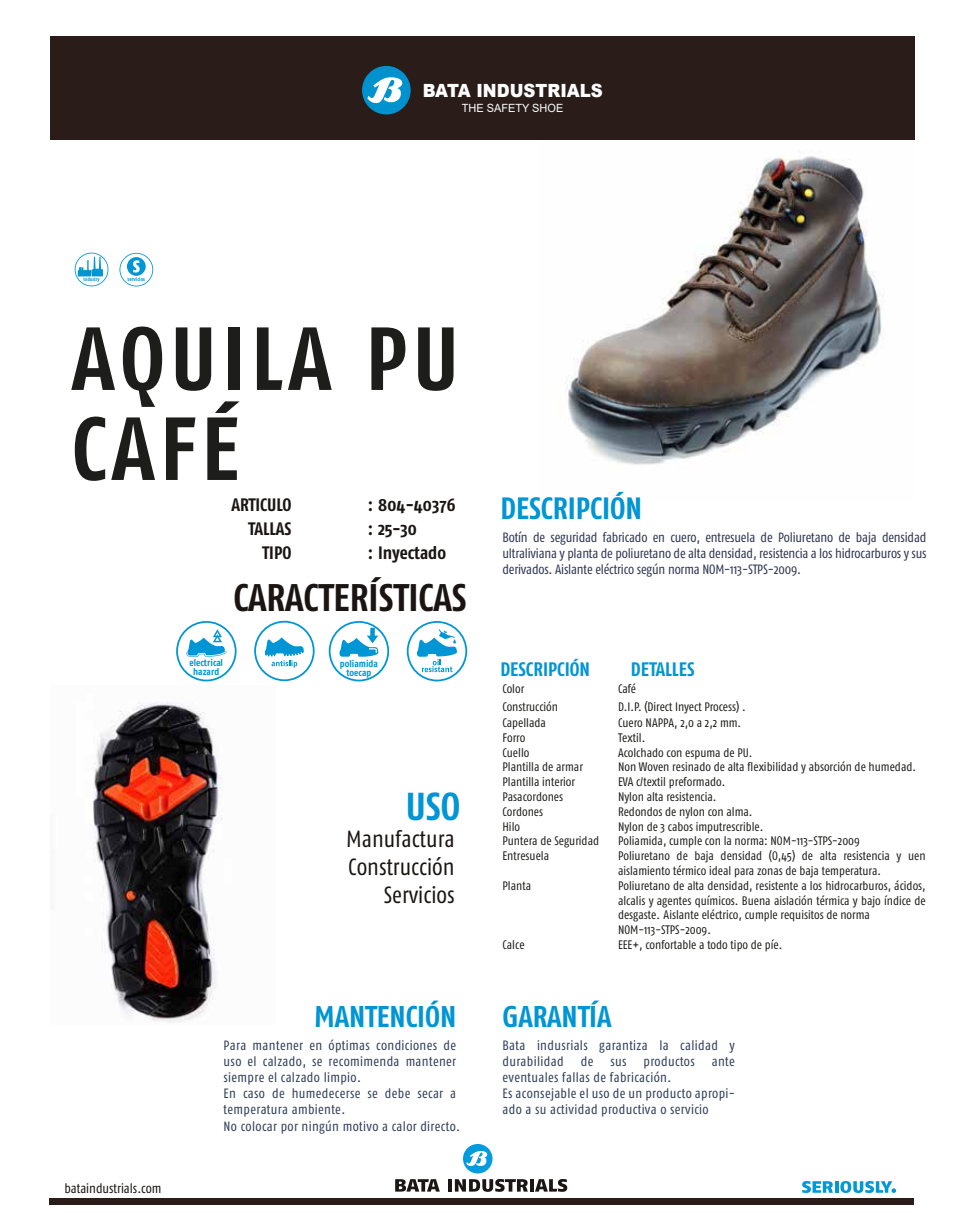
<style>
.page{position:relative;width:961px;height:1231px;background:#fff}
.page>*{position:absolute;margin:0;border:0;box-sizing:border-box;transform-origin:0 0}
.t1{font:700 89.25px/90px "Fago Co";letter-spacing:.065em;color:#1d1d1b}
.t2{font:700 39px "Fago Co";color:#0095d5}
.t3{font:700 38.4px "Fago Co";color:#1a1413}
.t4{font:700 30.75px "Fago Co";color:#0095d5}
.t5{font:700 30px "Fago Co";letter-spacing:-.005em;color:#0095d5}
.t6{font:23.4px/28px "Fago Co";color:#1a1413;text-align:right}
.t7{font:700 19.5px "Fago Co";color:#0095d5}
.t8{font:900 18.15px "Arial";color:#fff;scale:.91 1}
.t9{font:700 18px/24px "Fago Co";color:#1a1413;text-align:right}
.t10{font:13.5px/16.2px "Fago Co";letter-spacing:.025em;color:#2f3c57}
.t11{font:13.5px/16.2px "Fago Co";letter-spacing:-.015em;color:#2d3450;text-align:justify}
.t12{font:13.5px "Fago Co";color:#1a1413}
.t13{font:12.3px/14.9px "Fago Co";color:#1d1d1b}
.t14{font:11.4px "Arial";color:#fff}
.t15{font:700 9.6px/8.4px "Fago Co";color:#0096d5;text-align:center}
.t16{font:700 5.4px "Fago Co";color:#0096d5}
.t17{font:700 5.1px "Fago Co";color:#0096d5}
</style>
<div class="page">
<img style="left:565px;top:156px;width:319px;height:309px">
<svg style="left:802px;top:1181px;width:30px;height:12px"></svg>
<svg style="left:835px;top:1181px;width:3px;height:11px"></svg>
<svg style="left:840px;top:1181px;width:56px;height:12px"></svg>
<svg style="left:395px;top:1179px;width:45px;height:12px"></svg>
<hr style="left:448px;top:1179px;width:4px;height:12px;background:#1b1514">
<svg style="left:455px;top:1179px;width:112px;height:12px"></svg>
<svg style="left:463px;top:1144px;width:29px;height:29px"></svg>
<div style="left:50px;top:36px;width:864px;height:104px;background:#291c19"></div>
<div style="left:50px;top:1198px;width:864px;height:6px;background:#291c19"></div>
<svg style="left:265px;top:637px;width:39px;height:30px"></svg>
<div style="left:254px;top:621px;width:60px;height:60px;border:2px solid #0095d5;border-radius:50%"></div>
<div style="left:362px;top:66px;width:48px;height:48px;background:#0092cf;border-radius:50%"></div>
<svg style="left:367px;top:77px;width:36px;height:26px"></svg>
<svg style="left:417px;top:629px;width:40px;height:43px"></svg>
<div style="left:407px;top:621px;width:60px;height:60px;border:2px solid #0096d5;border-radius:50%"></div>
<svg style="left:339px;top:627px;width:39px;height:29px"></svg>
<div style="left:329px;top:621px;width:60px;height:60px;border:2px solid #0096d5;border-radius:50%"></div>
<div style="left:176px;top:621px;width:60px;height:60px;border:2px solid #0096d5;border-radius:50%"></div>
<svg style="left:186px;top:629px;width:40px;height:28px"></svg>
<svg style="left:75px;top:253px;width:33px;height:33px"></svg>
<svg style="left:119px;top:253px;width:34px;height:33px"></svg>
<img style="left:93px;top:702px;width:130px;height:321px">
<p class="t17" style="left:83px;top:276px;width:18px">Industry</p>
<p class="t16" style="left:127px;top:276px;width:19px">servicios</p>
<h3 class="t8" style="left:422px;top:77px;width:199px">BATA INDUSTRIALS</h3>
<p class="t14" style="left:462px;top:100px;width:103px">THE SAFETY SHOE</p>
<h1 class="t1" style="left:72px;top:312px;width:389px">AQUILA PU<br>CAFÉ</h1>
<h3 class="t9" style="left:231px;top:492px;width:61px">ARTICULO<br>TALLAS<br>TIPO</h3>
<h3 class="t9" style="left:368px;top:492px;width:89px;text-align:left">: 804-40376 : 25-30<br>: Inyectado</h3>
<h3 class="t3" style="left:233px;top:575px;width:235px">CARACTERÍSTICAS</h3>
<p class="t15" style="left:189px;top:658px;width:35px">electrical hazard</p>
<p class="t15" style="left:340px;top:659px;width:39px;line-height:9px">poliamida toecap</p>
<h2 class="t2" style="left:406px;top:783px;width:56px">USO</h2>
<h3 class="t6" style="left:346px;top:824px;width:110px">Manufactura<br>Construcción<br>Servicios</h3>
<h3 class="t5" style="left:314px;top:998px;width:144px">MANTENCIÓN</h3>
<p class="t12" style="left:64px;top:1180px;width:98px">bataindustrials.com</p>
<p class="t10" style="left:223px;top:1036px;width:238px">Para mantener en óptimas condiciones de uso el calzado, se recomimenda mantener siempre el calzado limpio.<br>En caso de humedecerse se debe secar a temperatura ambiente.<br>No colocar por ningún motivo a calor directo.</p>
<h3 class="t4" style="left:500px;top:490px;width:143px">DESCRIPCIÓN</h3>
<p class="t11" style="left:502px;top:529px;width:426px">Botín de seguridad fabricado en cuero, entresuela de Poliuretano de baja densidad ultraliviana y planta de poliuretano de alta densidad, resistencia a los hidrocarburos y sus derivados. Aislante eléctrico según norma NOM-113-STPS-2009.</p>
<h3 class="t7" style="left:500px;top:658px;width:91px">DESCRIPCIÓN</h3>
<h3 class="t7" style="left:631px;top:658px;width:65px">DETALLES</h3>
<p class="t13" style="left:502px;top:679px;width:57px;line-height:17.9px">Color<br>Construcción</p>
<p class="t13" style="left:502px;top:715px;width:98px">Capellada<br>Forro<br>Cuello<br>Plantilla de armar<br>Plantilla interior<br>Pasacordones<br>Cordones<br>Hilo<br>Puntera de Seguridad<br>Entresuela</p>
<p class="t13" style="left:502px;top:878px;width:30px">Planta</p>
<p class="t13" style="left:502px;top:937px;width:24px">Calce</p>
<p class="t13" style="left:618px;top:679px;width:129px;line-height:17.9px">Café<br>D.I.P. (Direct Inyect Process) .</p>
<p class="t13" style="left:618px;top:715px;width:309px">Cuero NAPPA, 2,0 a 2,2 mm.<br>Textil.<br>Acolchado con espuma de PU.<br>Non Woven resinado de alta flexibilidad y absorción de humedad.<br>EVA c/textil preformado.<br>Nylon alta resistencia.<br>Redondos de nylon con alma.<br>Nylon de 3 cabos imputrescrible.<br>Poliamida, cumple con la norma: NOM-113-STPS-2009<br>Poliuretano de baja densidad (O,45) de alta resistencia y uen aislamiento térmico ideal para zonas de baja temperatura.<br>Poliuretano de alta densidad, resistente a los hidrocarburos, ácidos, alcalis y agentes químicos. Buena aislación térmica y bajo índice de</p>
<p class="t13" style="left:618px;top:937px;width:166px">EEE+, confortable a todo tipo de píe.</p>
<p class="t13" style="left:618px;top:907px;width:253px">desgaste. Aislante eléctrico, cumple requisitos de norma<br>NOM-113-STPS-2009.</p>
<h3 class="t5" style="left:502px;top:998px;width:110px">GARANTÍA</h3>
<p class="t10" style="left:502px;top:1036px;width:234px">Bata indusrials garantiza la calidad y durabilidad</p>
<p class="t10" style="left:580px;top:1053px;width:14px">de</p>
<p class="t10" style="left:610px;top:1053px;width:18px">sus</p>
<p class="t10" style="left:643px;top:1053px;width:53px">productos</p>
<p class="t10" style="left:712px;top:1053px;width:25px">ante</p>
<p class="t10" style="left:502px;top:1069px;width:234px">eventuales fallas de fabricación.<br>Es aconsejable el uso de un producto apropi&shy;ado a su actividad productiva o servicio</p>
</div>
